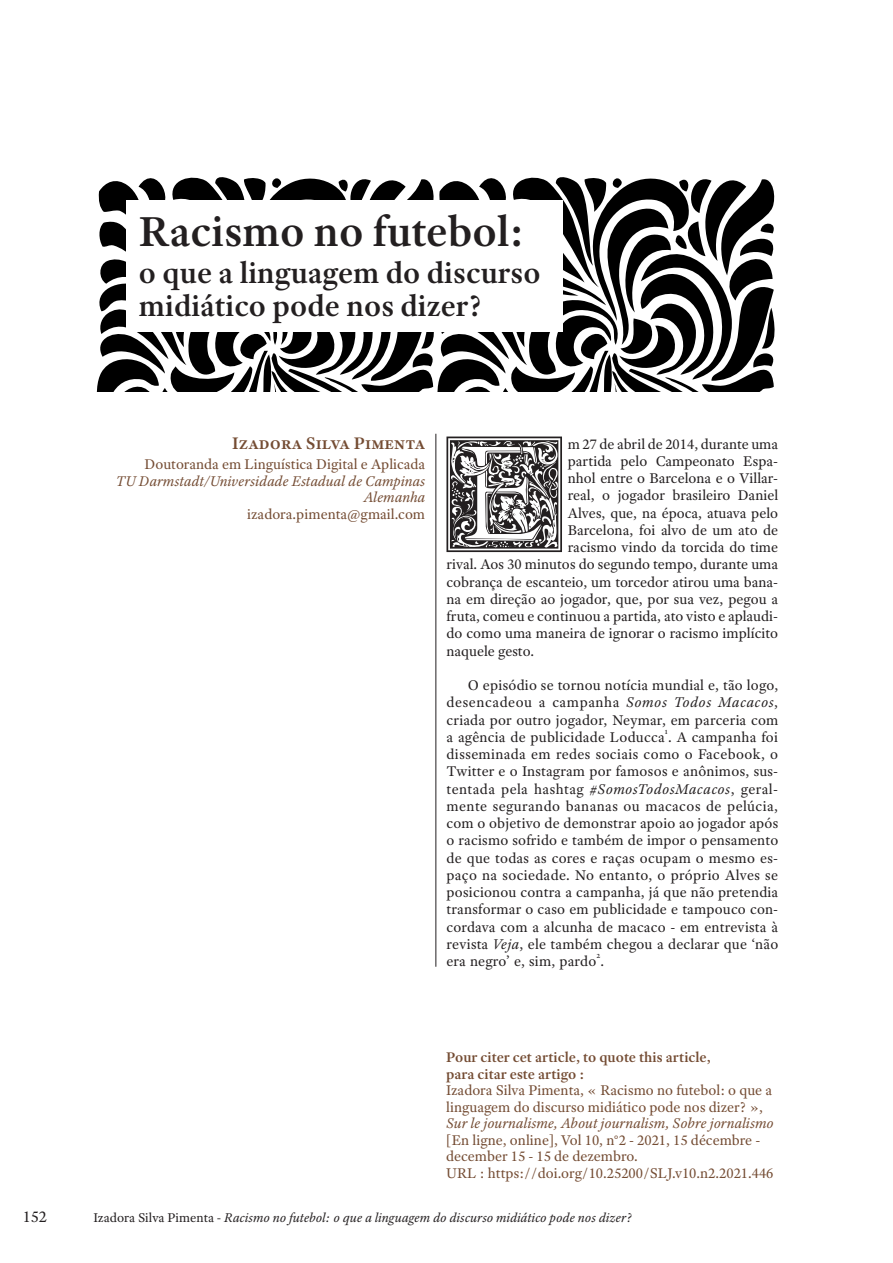
<style>
.page{position:relative;width:893px;height:1263px;background:#fff}
.page>*{position:absolute;margin:0;border:0;box-sizing:border-box;transform-origin:0 0}
._1er_paragraphe{font:144.3px "Goudy Initialen";color:#231f20}
.Titre_1{font:600 45px "Adobe Text Pro";color:#231f20}
.titre2{font:600 31.5px/33px "Adobe Text Pro";color:#231f20}
.auteur{font:600 18px "Adobe Text Pro";letter-spacing:.005em;color:#744c33}
.t1{font:16.5px "Adobe Text Pro";color:#231f20}
.corps_de_texte_lache{font:15px/17.2px "Adobe Text Pro";letter-spacing:.015em;color:#231f20;text-align:justify}
._1er_paragraphe-2{font:15px "Adobe Text Pro";color:#231f20}
.auteur_fonction_emai{font:15px/16.5px "Adobe Text Pro";color:#744c33}
.t2{font:600 15px/16.5px "Adobe Text Pro";color:#744c33}
.Auteur_centre_de_rec{font:italic 15px "Adobe Text Pro";color:#744c33}
.t3{font:italic 13.5px "Adobe Text Pro";color:#231f20}
.corps_de_texte_lache-2{font:8.7px "Adobe Text Pro";color:#231f20}
.s1{font-style:italic}
.s2{font-style:normal}
</style>
<div class="page">
<svg style="left:97px;top:177px;width:678px;height:214px"></svg>
<hr style="left:435px;top:434px;width:1px;height:533px;background:#231f20">
<div style="left:126px;top:201px;width:437px;height:131px;background:#fff"></div>
<p class="Titre_1" style="left:139px;top:202px;width:387px">Racismo no futebol:</p>
<p class="titre2" style="left:139px;top:256px;width:403px">o que a linguagem do discurso midiático pode nos dizer?</p>
<p class="auteur" style="left:232px;top:431px;width:195px">Izadora Silva Pimenta</p>
<p class="auteur_fonction_emai" style="left:145px;top:456px;width:282px">Doutoranda em Linguística Digital e Aplicada</p>
<p class="Auteur_centre_de_rec" style="left:116px;top:471px;width:311px">TU Darmstadt/Universidade Estadual de Campinas</p>
<p class="Auteur_centre_de_rec" style="left:364px;top:488px;width:63px">Alemanha</p>
<p class="auteur_fonction_emai" style="left:247px;top:505px;width:179px">izadora.pimenta@gmail.com</p>
<p class="_1er_paragraphe" style="left:446px;top:418px;width:123px">E</p>
<p class="_1er_paragraphe-2" style="left:568px;top:434px;width:212px">m 27 de abril de 2014, durante uma</p>
<p class="_1er_paragraphe-2" style="left:568px;top:451px;width:212px">partida pelo Campeonato Espa-</p>
<p class="_1er_paragraphe-2" style="left:568px;top:469px;width:212px">nhol entre o Barcelona e o Villar-</p>
<p class="_1er_paragraphe-2" style="left:568px;top:486px;width:212px">real, o jogador brasileiro Daniel</p>
<p class="_1er_paragraphe-2" style="left:568px;top:503px;width:212px">Alves, que, na época, atuava pelo</p>
<p class="_1er_paragraphe-2" style="left:568px;top:520px;width:212px">Barcelona, foi alvo de um ato de</p>
<p class="_1er_paragraphe-2" style="left:568px;top:538px;width:212px">racismo vindo da torcida do time</p>
<p class="_1er_paragraphe-2" style="left:446px;top:555px;width:333px">rival. Aos 30 minutos do segundo tempo, durante uma</p>
<p class="_1er_paragraphe-2" style="left:446px;top:572px;width:333px">cobrança de escanteio, um torcedor atirou uma bana-</p>
<p class="_1er_paragraphe-2" style="left:446px;top:589px;width:333px">na em direção ao jogador, que, por sua vez, pegou a</p>
<p class="_1er_paragraphe-2" style="left:446px;top:607px;width:333px">fruta, comeu e continuou a partida, ato visto e aplaudi-</p>
<p class="_1er_paragraphe-2" style="left:446px;top:624px;width:333px">do como uma maneira de ignorar o racismo implícito</p>
<p class="_1er_paragraphe-2" style="left:446px;top:641px;width:89px">naquele gesto.</p>
<p class="corps_de_texte_lache" style="left:446px;top:676px;width:333px;text-indent:21px">O episódio se tornou notícia mundial e, tão logo, desencadeou a campanha <span class="s1">Somos Todos Macacos</span>, criada por outro jogador, Neymar, em parceria com a agência de publicidade Loducca . A campanha foi</p>
<p class="corps_de_texte_lache-2" style="left:665px;top:725px;width:4px">1</p>
<p class="corps_de_texte_lache" style="left:446px;top:745px;width:333px">disseminada em redes sociais como o Facebook, o Twitter e o Instagram por famosos e anônimos, sus&shy;tentada pela hashtag <span class="s1">#SomosTodosMacacos</span>, geral&shy;mente segurando bananas ou macacos de pelúcia, com o objetivo de demonstrar apoio ao jogador após o racismo sofrido e também de impor o pensamento de que todas as cores e raças ocupam o mesmo es&shy;paço na sociedade. No entanto, o próprio Alves se posicionou contra a campanha, já que não pretendia transformar o caso em publicidade e tampouco con&shy;cordava com a alcunha de macaco - em entrevista à revista <span class="s1">Veja</span>, ele também chegou a declarar que ‘não era negro’ e, sim, pardo .</p>
<p class="corps_de_texte_lache-2" style="left:596px;top:950px;width:6px">2</p>
<p class="t2" style="left:446px;top:1049px;width:266px">Pour citer cet article, to quote this article, para citar este artigo :</p>
<p class="auteur_fonction_emai" style="left:446px;top:1082px;width:329px">Izadora Silva Pimenta, « Racismo no futebol: o que a linguagem do discurso midiático pode nos dizer? », <span class="s1">Sur le journalisme, About journalism, Sobre jornalismo </span>[En ligne, online], Vol 10, n°2 - 2021, 15 décembre - december 15 - 15 de dezembro.<br>URL : https://doi.org/10.25200/SLJ.v10.n2.2021.446</p>
<p class="t1" style="left:23px;top:1206px;width:25px">152</p>
<p class="t3" style="left:94px;top:1209px;width:540px"><span class="s2">Izadora Silva Pimenta -</span> Racismo no futebol: o que a linguagem do discurso midiático pode nos dizer?</p>
</div>
